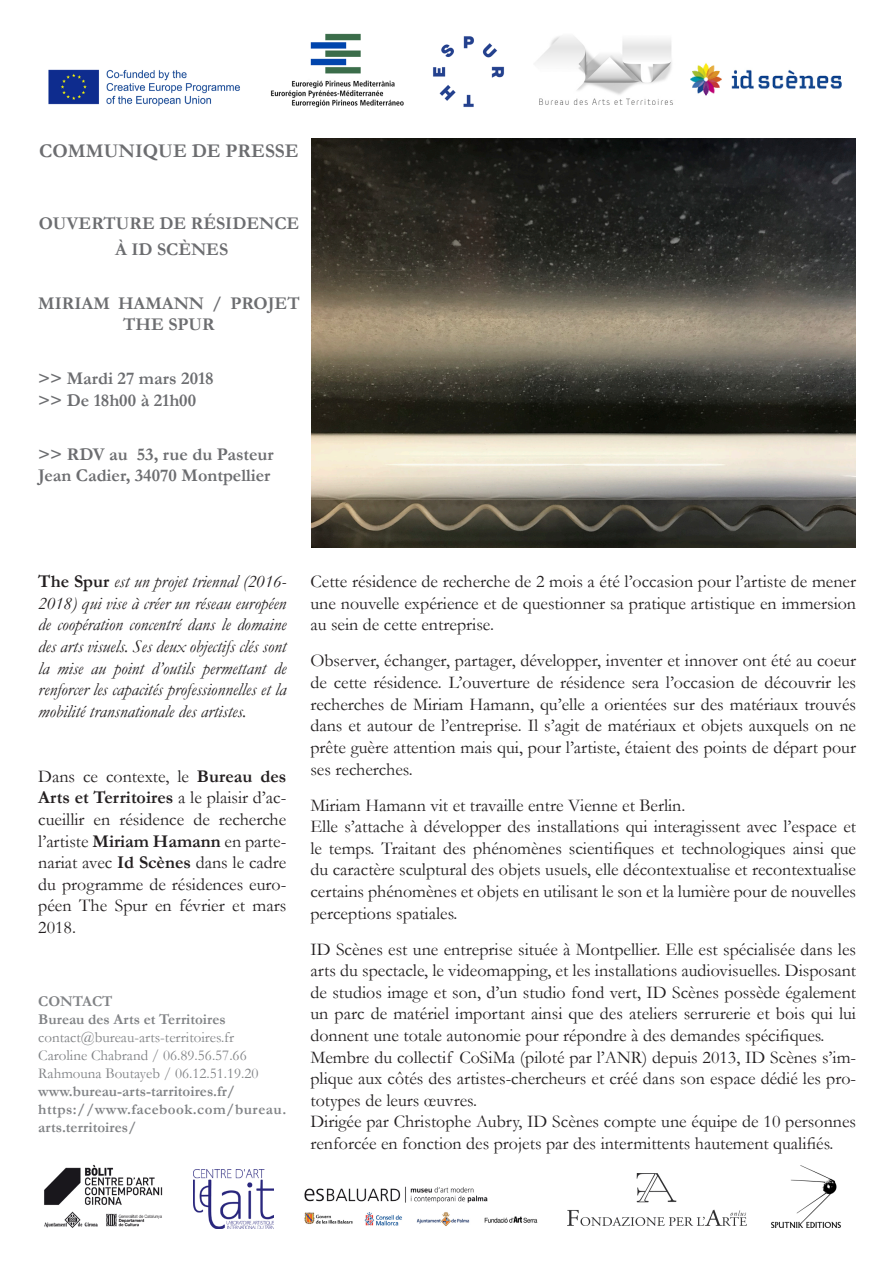
<style>
.page{position:relative;width:893px;height:1263px;background:#fff}
.page>*{position:absolute;margin:0;border:0;box-sizing:border-box;transform-origin:0 0}
.t1{font:700 19.5px "Garamond";color:#6c6d70}
.t2{font:18px/21.6px "Garamond";color:#231f20;text-align:justify}
.t3{font:italic 18px/21.6px "Garamond";color:#231f20;text-align:justify}
.t4{font:700 18px/21.6px "Garamond";color:#6c6d70;text-align:center}
.t5{font:15px "Garamond";color:#808285}
.t6{font:700 15px "Garamond";color:#808285}
.t7{font:700 15px/18px "Garamond";letter-spacing:.035em;color:#808285}
.s1{font-weight:700;font-style:normal}
.s2{font-weight:700}
</style>
<div class="page">
<img style="left:311px;top:138px;width:545px;height:410px">
<img style="left:44px;top:1164px;width:119px;height:64px">
<img style="left:193px;top:1169px;width:81px;height:59px">
<img style="left:304px;top:1186px;width:234px;height:40px">
<img style="left:568px;top:1174px;width:178px;height:52px">
<img style="left:433px;top:36px;width:71px;height:71px">
<img style="left:537px;top:36px;width:136px;height:69px">
<img style="left:270px;top:33px;width:134px;height:75px">
<img style="left:690px;top:63px;width:152px;height:33px">
<img style="left:48px;top:69px;width:192px;height:37px">
<img style="left:771px;top:1165px;width:70px;height:63px">
<p class="t1" style="left:39px;top:138px;width:261px">COMMUNIQUE DE PRESSE</p>
<p class="t4" style="left:39px;top:213px;width:262px">OUVERTURE DE RÉSIDENCE</p>
<p class="t4" style="left:115px;top:238px;width:115px">À ID SCÈNES</p>
<p class="t4" style="left:38px;top:292px;width:263px">MIRIAM HAMANN / PROJET<br>THE SPUR</p>
<p class="t4" style="left:38px;top:368px;width:177px">&gt;&gt; Mardi 27 mars 2018</p>
<p class="t4" style="left:38px;top:389px;width:159px">&gt;&gt; De 18h00 à 21h00</p>
<p class="t4" style="left:38px;top:443px;width:237px;text-align:left">&gt;&gt; RDV au 53, rue du Pasteur<br>Jean Cadier, 34070 Montpellier</p>
<p class="t3" style="left:38px;top:570px;width:250px"><span class="s1">The Spur</span> est un projet triennal (2016- 2018) qui vise à créer un réseau européen de coopération concentré dans le domaine des arts visuels. Ses deux objectifs clés sont la mise au point d’outils permettant de renforcer les capacités professionnelles et la mobilité transnationale des artistes.</p>
<p class="t2" style="left:38px;top:765px;width:250px">Dans ce contexte, le <span class="s2">Bureau des Arts et Territoires</span> a le plaisir d’ac&shy;cueillir en résidence de recherche l’artiste <span class="s2">Miriam Hamann</span> en parte&shy;nariat avec <span class="s2">Id Scènes</span> dans le cadre du programme de résidences euro&shy;péen The Spur en février et mars 2018.</p>
<p class="t6" style="left:38px;top:991px;width:76px">CONTACT</p>
<p class="t6" style="left:38px;top:1009px;width:189px">Bureau des Arts et Territoires</p>
<p class="t5" style="left:38px;top:1027px;width:197px">contact@bureau-arts-territoires.fr</p>
<p class="t5" style="left:38px;top:1045px;width:210px">Caroline Chabrand / 06.89.56.57.66</p>
<p class="t5" style="left:38px;top:1063px;width:222px">Rahmouna Boutayeb / 06.12.51.19.20</p>
<p class="t6" style="left:38px;top:1081px;width:198px">www.bureau-arts-tarritoires.fr/</p>
<p class="t7" style="left:38px;top:1100px;width:250px">https://www.facebook.com/bureau. arts.territoires/</p>
<p class="t2" style="left:310px;top:570px;width:547px">Cette résidence de recherche de 2 mois a été l’occasion pour l’artiste de mener une nouvelle expérience et de questionner sa pratique artistique en immersion au sein de cette entreprise.</p>
<p class="t2" style="left:310px;top:649px;width:547px">Observer, échanger, partager, développer, inventer et innover ont été au coeur de cette résidence. L’ouverture de résidence sera l’occasion de découvrir les recherches de Miriam Hamann, qu’elle a orientées sur des matériaux trouvés dans et autour de l’entreprise. Il s’agit de matériaux et objets auxquels on ne prête guère attention mais qui, pour l’artiste, étaient des points de départ pour ses recherches.</p>
<p class="t2" style="left:310px;top:793px;width:376px">Miriam Hamann vit et travaille entre Vienne et Berlin.</p>
<p class="t2" style="left:310px;top:815px;width:547px">Elle s’attache à développer des installations qui interagissent avec l’espace et le temps. Traitant des phénomènes scientifiques et technologiques ainsi que du caractère sculptural des objets usuels, elle décontextualise et recontextualise certains phénomènes et objets en utilisant le son et la lumière pour de nouvelles perceptions spatiales.</p>
<p class="t2" style="left:310px;top:937px;width:547px">ID Scènes est une entreprise située à Montpellier. Elle est spécialisée dans les arts du spectacle, le videomapping, et les installations audiovisuelles. Disposant de studios image et son, d’un studio fond vert, ID Scènes possède également un parc de matériel important ainsi que des ateliers serrurerie et bois qui lui donnent une totale autonomie pour répondre à des demandes spécifiques.</p>
<p class="t2" style="left:310px;top:1045px;width:547px">Membre du collectif CoSiMa (piloté par l’ANR) depuis 2013, ID Scènes s’im&shy;plique aux côtés des artistes-chercheurs et créé dans son espace dédié les pro&shy;totypes de leurs œuvres.</p>
<p class="t2" style="left:310px;top:1110px;width:547px">Dirigée par Christophe Aubry, ID Scènes compte une équipe de 10 personnes renforcée en fonction des projets par des intermittents hautement qualifiés.</p>
</div>
